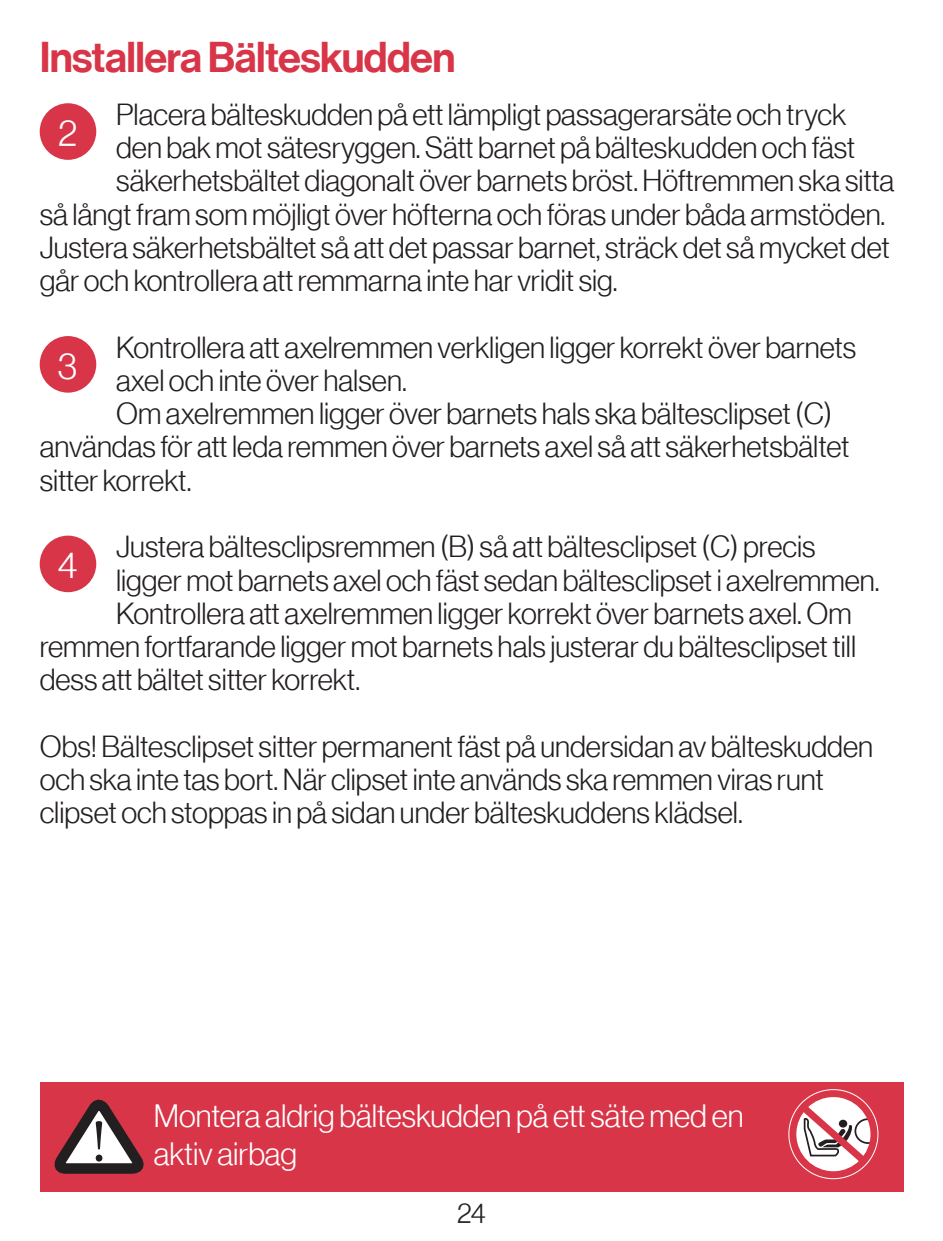
<style>
.page{position:relative;width:943px;height:1241px;background:#fff}
.page>*{position:absolute;margin:0;border:0;box-sizing:border-box;transform-origin:0 0}
.t1{font:42px "N Haas Grotesk DS Pro 65 Md";letter-spacing:-.015em;color:#d83548}
.Body_text_CG_9pt{font:36.75px "N Haas Grotesk DS Pro 45 Lt";color:#fff}
.t2{font:31.5px/37.8px "N Haas Grotesk DS Pro 45 Lt";color:#fff}
.t3{font:29.75px/33.2px "N Haas Grotesk DS Pro 45 Lt";color:#231f20}
.t4{font:28px "N Haas Grotesk DS Pro 45 Lt";color:#231f20}
</style>
<div class="page">
<div style="left:40px;top:103px;width:56px;height:57px;background:#d83548;border-radius:50%"></div>
<div style="left:40px;top:336px;width:56px;height:56px;background:#d83548;border-radius:50%"></div>
<div style="left:40px;top:535px;width:56px;height:57px;background:#d83548;border-radius:50%"></div>
<div style="left:40px;top:1081px;width:863px;height:110px;background:#d83548"></div>
<svg style="left:47px;top:1081px;width:96px;height:93px"></svg>
<svg style="left:789px;top:1089px;width:88px;height:88px"></svg>
<p class="t1" style="left:40px;top:33px;width:417px">Installera Bälteskudden</p>
<p class="t3" style="left:116px;top:98px;width:731px">Placera bälteskudden på ett lämpligt passagerarsäte och tryck</p>
<p class="t3" style="left:116px;top:131px;width:740px">den bak mot sätesryggen. Sätt barnet på bälteskudden och fäst</p>
<p class="t3" style="left:116px;top:164px;width:779px">säkerhetsbältet diagonalt över barnets bröst. Höftremmen ska sitta</p>
<p class="t3" style="left:40px;top:197px;width:847px">så långt fram som möjligt över höfterna och föras under båda armstöden.</p>
<p class="t3" style="left:40px;top:231px;width:851px">Justera säkerhetsbältet så att det passar barnet, sträck det så mycket det</p>
<p class="t3" style="left:40px;top:264px;width:579px">går och kontrollera att remmarna inte har vridit sig.</p>
<p class="t3" style="left:116px;top:330px;width:741px">Kontrollera att axelremmen verkligen ligger korrekt över barnets axel och inte över halsen.</p>
<p class="t3" style="left:40px;top:397px;width:811px;text-indent:76px">Om axelremmen ligger över barnets hals ska bältesclipset (C) användas för att leda remmen över barnets axel så att säkerhetsbältet sitter korrekt.</p>
<p class="Body_text_CG_9pt" style="left:58px;top:112px;width:21px">2</p>
<p class="Body_text_CG_9pt" style="left:58px;top:345px;width:21px">3</p>
<p class="t3" style="left:116px;top:530px;width:701px">Justera bältesclipsremmen (B) så att bältesclipset (C) precis</p>
<p class="t3" style="left:116px;top:563px;width:765px">ligger mot barnets axel och fäst sedan bältesclipset i axelremmen.</p>
<p class="t3" style="left:116px;top:596px;width:737px">Kontrollera att axelremmen ligger korrekt över barnets axel. Om</p>
<p class="t3" style="left:40px;top:630px;width:818px">remmen fortfarande ligger mot barnets hals justerar du bältesclipset till</p>
<p class="t3" style="left:40px;top:663px;width:322px">dess att bältet sitter korrekt.</p>
<p class="Body_text_CG_9pt" style="left:58px;top:544px;width:21px">4</p>
<p class="t3" style="left:40px;top:729px;width:835px">Obs! Bältesclipset sitter permanent fäst på undersidan av bälteskudden och ska inte tas bort. När clipset inte används ska remmen viras runt clipset och stoppas in på sidan under bälteskuddens klädsel.</p>
<p class="t2" style="left:154px;top:1096px;width:591px">Montera aldrig bälteskudden på ett säte med en aktiv airbag</p>
<p class="t4" style="left:457px;top:1197px;width:30px">24</p>
</div>
